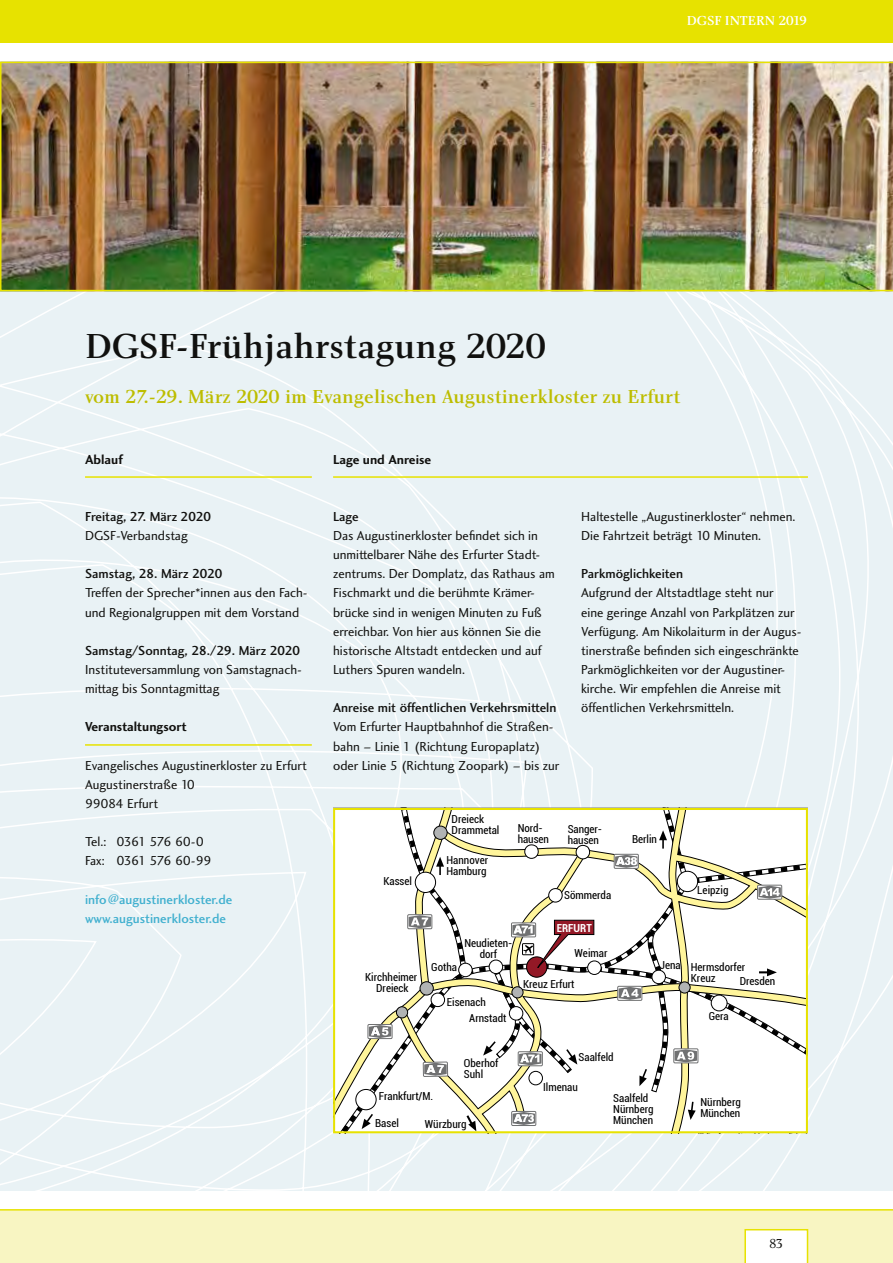
<style>
.page{position:relative;width:893px;height:1263px;background:#fff}
.page>*{position:absolute;margin:0;border:0;box-sizing:border-box;transform-origin:0 0}
.t1{font:36px "Charlotte Medium Plain";color:#11110f}
.t2{font:19.5px "Charlotte Medium Plain";color:#bdbd00}
.t3{font:13.5px/19.2px "Charlotte Sans Book Plain";color:#11110f}
.t4{font:13.5px "Charlotte Sans Medium Plain";color:#11110f}
.t5{font:13.5px/19.2px "Charlotte Sans Medium Plain";color:#41b0cf}
.t6{font:13.5px "Charlotte Sans Bold Plain";color:#11110f}
.t7{font:13.5px/19.2px "Charlotte Sans Book Plain";letter-spacing:-.07em;color:#11110f}
.t8{font:13.5px "Charlotte Medium Plain";color:#fff}
.t9{font:13.5px "Charlotte Book Plain";color:#11110f}
.t10{font:condensed 11.1px/11.1px "Roboto";color:#000}
.t11{font:700 condensed 11.1px "Roboto";color:#fff}
</style>
<div class="page">
<div style="left:0;top:1209px;width:893px;height:54px;background:#f8f5c2"></div>
<div style="left:0;top:291px;width:893px;height:900px;background:#e9f2f5"></div>
<img style="left:0;top:62px;width:893px;height:229px">
<hr style="left:85px;top:476px;width:227px;height:2px;background:#e7e200">
<hr style="left:85px;top:744px;width:227px;height:2px;background:#e7e200">
<hr style="left:333px;top:476px;width:475px;height:2px;background:#e7e200">
<svg style="left:744px;top:1229px;width:64px;height:34px"></svg>
<div style="left:0;top:0;width:893px;height:43px;background:#e7e200"></div>
<svg style="left:336px;top:811px;width:469px;height:319px"></svg>
<div style="left:333px;top:808px;width:475px;height:325px;border:2px solid #e7e200"></div>
<p class="t8" style="left:687px;top:13px;width:122px">DGSF INTERN 2019</p>
<h1 class="t1" style="left:85px;top:326px;width:463px">DGSF-Frühjahrstagung 2020</h1>
<h2 class="t2" style="left:85px;top:386px;width:597px">vom 27.-29. März 2020 im Evangelischen Augustinerkloster zu Erfurt</h2>
<p class="t6" style="left:85px;top:451px;width:39px">Ablauf</p>
<p class="t4" style="left:85px;top:509px;width:128px">Freitag, 27. März 2020</p>
<p class="t3" style="left:85px;top:526px;width:104px">DGSF-Verbandstag</p>
<p class="t4" style="left:85px;top:566px;width:139px">Samstag, 28. März 2020</p>
<p class="t3" style="left:85px;top:584px;width:224px">Treffen der Sprecher*innen aus den Fach&shy;und Regionalgruppen mit dem Vorstand</p>
<p class="t4" style="left:85px;top:643px;width:217px">Samstag/Sonntag, 28./29. März 2020</p>
<p class="t3" style="left:85px;top:660px;width:218px">Instituteversammlung von Samstagnach&shy;mittag bis Sonntagmittag</p>
<p class="t6" style="left:85px;top:719px;width:103px">Veranstaltungsort</p>
<p class="t3" style="left:85px;top:756px;width:223px">Evangelisches Augustinerkloster zu Erfurt<br>Augustinerstraße 10<br>99084 Erfurt</p>
<p class="t7" style="left:85px;top:832px;width:128px">Tel.: 0361 576 60-0<br>Fax: 0361 576 60-99</p>
<p class="t5" style="left:85px;top:890px;width:149px">info@augustinerkloster.de www.augustinerkloster.de</p>
<p class="t6" style="left:333px;top:451px;width:100px">Lage und Anreise</p>
<p class="t4" style="left:333px;top:509px;width:27px">Lage</p>
<p class="t3" style="left:333px;top:526px;width:223px">Das Augustinerkloster befindet sich in unmittelbarer Nähe des Erfurter Stadt&shy;zentrums. Der Domplatz, das Rathaus am Fischmarkt und die berühmte Krämer&shy;brücke sind in wenigen Minuten zu Fuß erreichbar. Von hier aus können Sie die historische Altstadt entdecken und auf Luthers Spuren wandeln.</p>
<p class="t4" style="left:333px;top:700px;width:225px">Anreise mit öffentlichen Verkehrsmitteln</p>
<p class="t3" style="left:333px;top:718px;width:228px">Vom Erfurter Hauptbahnhof die Straßen&shy;bahn – Linie 1 (Richtung Europaplatz) oder Linie 5 (Richtung Zoopark) – bis zur</p>
<p class="t3" style="left:581px;top:507px;width:216px">Haltestelle „Augustinerkloster“ nehmen.<br>Die Fahrtzeit beträgt 10 Minuten.</p>
<p class="t4" style="left:581px;top:566px;width:103px">Parkmöglichkeiten</p>
<p class="t3" style="left:581px;top:584px;width:222px">Aufgrund der Altstadtlage steht nur<br>eine geringe Anzahl von Parkplätzen zur Verfügung. Am Nikolaiturm in der Augus&shy;tinerstraße befinden sich eingeschränkte Parkmöglichkeiten vor der Augustiner&shy;kirche. Wir empfehlen die Anreise mit öffentlichen Verkehrsmitteln.</p>
<p class="t10" style="left:452px;top:813px;width:49px">Dreieck<br>Drammetal</p>
<p class="t10" style="left:518px;top:822px;width:33px">Nord&shy;hausen</p>
<p class="t10" style="left:568px;top:823px;width:36px">Sanger&shy;hausen</p>
<p class="t10" style="left:632px;top:833px;width:27px">Berlin</p>
<p class="t10" style="left:383px;top:875px;width:30px">Kassel</p>
<p class="t10" style="left:365px;top:971px;width:54px">Kirchheimer</p>
<p class="t10" style="left:376px;top:982px;width:34px">Dreieck</p>
<p class="t10" style="left:446px;top:854px;width:43px">Hannover<br>Hamburg</p>
<p class="t10" style="left:464px;top:937px;width:50px;text-align:center">Neudieten&shy;dorf</p>
<p class="t10" style="left:564px;top:889px;width:48px">Sömmerda</p>
<p class="t11" style="left:557px;top:920px;width:37px">ERFURT</p>
<p class="t10" style="left:575px;top:947px;width:34px">Weimar</p>
<p class="t10" style="left:431px;top:961px;width:27px">Gotha</p>
<p class="t10" style="left:660px;top:959px;width:23px">Jena</p>
<p class="t10" style="left:447px;top:996px;width:40px">Eisenach</p>
<p class="t10" style="left:469px;top:1012px;width:39px">Arnstadt</p>
<p class="t10" style="left:523px;top:978px;width:53px">Kreuz Erfurt</p>
<p class="t10" style="left:697px;top:884px;width:33px">Leipzig</p>
<p class="t10" style="left:691px;top:961px;width:56px">Hermsdorfer<br>Kreuz</p>
<p class="t10" style="left:740px;top:975px;width:37px">Dresden</p>
<p class="t10" style="left:709px;top:1010px;width:21px">Gera</p>
<p class="t10" style="left:464px;top:1057px;width:36px">Oberhof<br>Suhl</p>
<p class="t10" style="left:379px;top:1090px;width:56px">Frankfurt/M.</p>
<p class="t10" style="left:375px;top:1117px;width:25px">Basel</p>
<p class="t10" style="left:425px;top:1118px;width:43px">Würzburg</p>
<p class="t10" style="left:579px;top:1050px;width:37px">Saalfeld</p>
<p class="t10" style="left:543px;top:1081px;width:36px">Ilmenau</p>
<p class="t10" style="left:613px;top:1092px;width:42px">Saalfeld<br>Nürnberg<br>München</p>
<p class="t10" style="left:700px;top:1096px;width:42px">Nürnberg<br>München</p>
<p class="t9" style="left:769px;top:1236px;width:16px">83</p>
</div>
